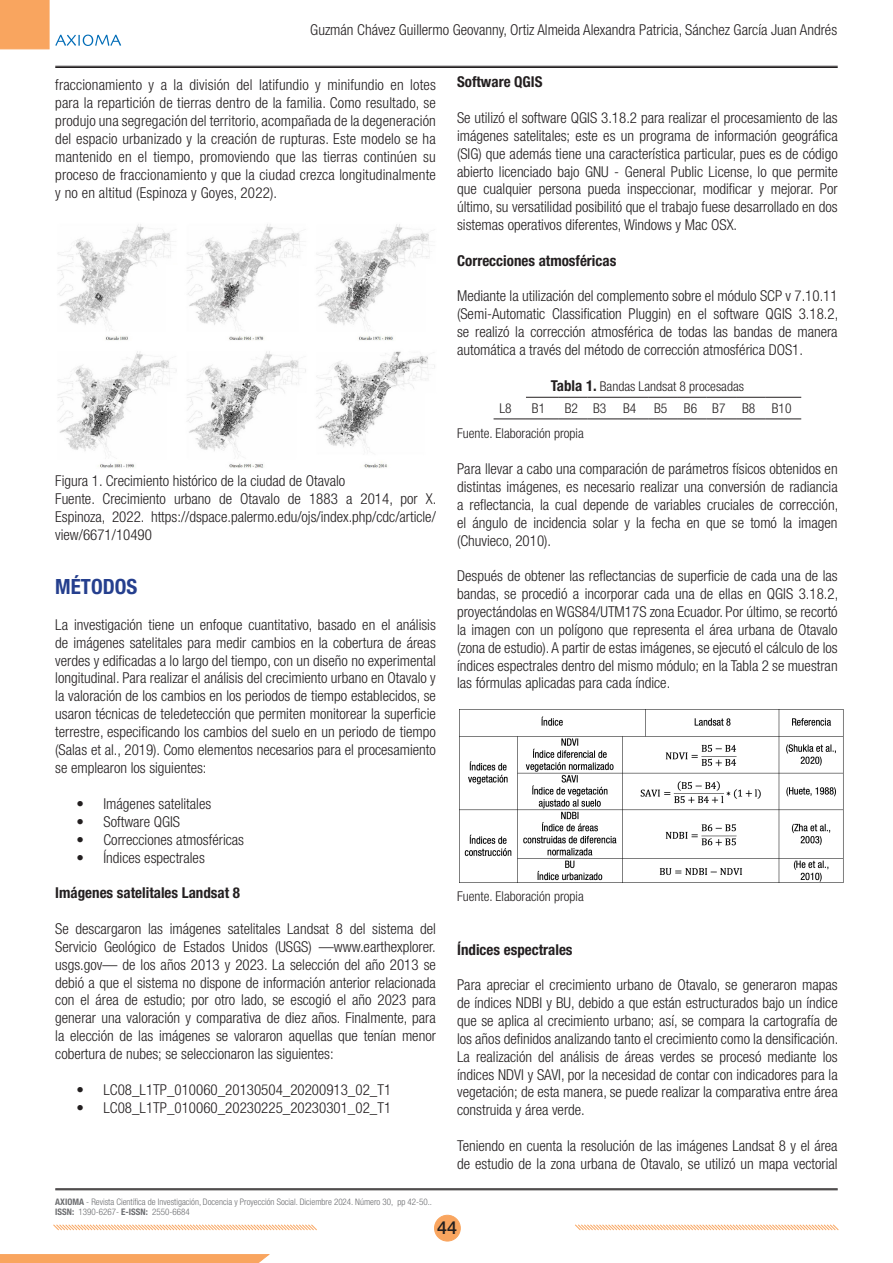
<style>
.page{position:relative;width:893px;height:1263px;background:#fff}
.page>*{position:absolute;margin:0;border:0;box-sizing:border-box;transform-origin:0 0}
.CONTENIDO{font:700 condensed 21px "Helvetica Neue LT Std";color:#253f8e}
.t1{font:500 18px "Helvetica Neue LT Std";color:#231f20}
.CONTENIDO-2{font:300 condensed 15px/17.9px "Helvetica Neue LT Std";color:#231f20;text-align:justify}
.TITULOS_DE_TABLAS_O_FIGURAS{font:300 condensed 15px/18px "Helvetica Neue LT Std";color:#231f20;text-align:justify}
.CONTENIDO-3{font:700 condensed 15px "Helvetica Neue LT Std";color:#231f20}
.TITULOS_DE_TABLAS_O_FIGURAS-2{font:300 condensed 13.5px "Helvetica Neue LT Std";color:#231f20}
.CONTENIDO-4{font:300 condensed 13.5px "Helvetica Neue LT Std";color:#231f20}
.t2{font:300 condensed 9px/10.8px "Helvetica Neue LT Std";color:#6c6d70}
.s1{font-weight:700}
.s2{font-weight:700;font-size:15px}
</style>
<div class="page">
<div style="left:434px;top:1215px;width:26px;height:26px;background:#f9a55f;border-radius:50%"></div>
<div style="left:434px;top:1215px;width:27px;height:26px;border:1px solid #f9a55f;border-radius:50%"></div>
<div style="left:0;top:1254px;width:270px;height:9px;background:#f9a55f"></div>
<div style="left:0;top:0;width:49px;height:49px;background:#f9a55f"></div>
<svg style="left:53px;top:1224px;width:786px;height:7px"></svg>
<svg style="left:55px;top:35px;width:66px;height:11px"></svg>
<hr style="left:55px;top:66px;width:783px;height:1px;background:#231f20">
<hr style="left:55px;top:67px;width:783px;height:1px;background:#231f20">
<hr style="left:55px;top:1188px;width:783px;height:1px;background:#231f20">
<hr style="left:55px;top:1189px;width:783px;height:1px;background:#231f20">
<img style="left:58px;top:224px;width:377px;height:244px">
<hr style="left:526px;top:397px;width:33px;height:1px;background:#231f20">
<svg style="left:559px;top:397px;width:28px;height:1px"></svg>
<hr style="left:587px;top:397px;width:30px;height:1px;background:#231f20">
<hr style="left:617px;top:397px;width:31px;height:1px;background:#231f20">
<hr style="left:648px;top:397px;width:30px;height:1px;background:#231f20">
<svg style="left:678px;top:397px;width:28px;height:1px"></svg>
<hr style="left:706px;top:397px;width:30px;height:1px;background:#231f20">
<hr style="left:736px;top:397px;width:30px;height:1px;background:#231f20">
<hr style="left:766px;top:397px;width:35px;height:1px;background:#231f20">
<hr style="left:494px;top:418px;width:32px;height:1px;background:#231f20">
<hr style="left:526px;top:418px;width:33px;height:1px;background:#231f20">
<svg style="left:559px;top:418px;width:28px;height:1px"></svg>
<hr style="left:587px;top:418px;width:30px;height:1px;background:#231f20">
<hr style="left:617px;top:418px;width:31px;height:1px;background:#231f20">
<hr style="left:648px;top:418px;width:30px;height:1px;background:#231f20">
<svg style="left:678px;top:418px;width:28px;height:1px"></svg>
<hr style="left:706px;top:418px;width:30px;height:1px;background:#231f20">
<hr style="left:736px;top:418px;width:30px;height:1px;background:#231f20">
<hr style="left:766px;top:418px;width:35px;height:1px;background:#231f20">
<img style="left:459px;top:709px;width:385px;height:174px">
<p class="CONTENIDO-2" style="left:310px;top:21px;width:528px">Guzmán Chávez Guillermo Geovanny, Ortiz Almeida Alexandra Patricia, Sánchez García Juan Andrés</p>
<p class="CONTENIDO-2" style="left:55px;top:76px;width:382px">fraccionamiento y a la división del latifundio y minifundio en lotes para la repartición de tierras dentro de la familia. Como resultado, se produjo una segregación del territorio, acompañada de la degeneración del espacio urbanizado y la creación de rupturas. Este modelo se ha mantenido en el tiempo, promoviendo que las tierras continúen su proceso de fraccionamiento y que la ciudad crezca longitudinalmente y no en altitud (Espinoza y Goyes, 2022).</p>
<p class="TITULOS_DE_TABLAS_O_FIGURAS" style="left:55px;top:472px;width:291px">Figura 1. Crecimiento histórico de la ciudad de Otavalo</p>
<p class="TITULOS_DE_TABLAS_O_FIGURAS" style="left:55px;top:490px;width:383px">Fuente. Crecimiento urbano de Otavalo de 1883 a 2014, por X.<br>Espinoza, 2022. https://dspace.palermo.edu/ojs/index.php/cdc/article/ view/6671/10490</p>
<p class="CONTENIDO" style="left:55px;top:574px;width:84px">MÉTODOS</p>
<p class="CONTENIDO-2" style="left:55px;top:616px;width:382px">La investigación tiene un enfoque cuantitativo, basado en el análisis de imágenes satelitales para medir cambios en la cobertura de áreas verdes y edificadas a lo largo del tiempo, con un diseño no experimental longitudinal. Para realizar el análisis del crecimiento urbano en Otavalo y la valoración de los cambios en los periodos de tiempo establecidos, se usaron técnicas de teledetección que permiten monitorear la superficie terrestre, especificando los cambios del suelo en un periodo de tiempo (Salas et al., 2019). Como elementos necesarios para el procesamiento se emplearon los siguientes:</p>
<p class="CONTENIDO-2" style="left:77px;top:794px;width:136px">• Imágenes satelitales</p>
<p class="CONTENIDO-2" style="left:77px;top:812px;width:105px">• Software QGIS</p>
<p class="CONTENIDO-2" style="left:77px;top:830px;width:169px">• Correcciones atmosféricas</p>
<p class="CONTENIDO-2" style="left:77px;top:848px;width:130px">• Índices espectrales</p>
<p class="CONTENIDO-3" style="left:55px;top:884px;width:186px">Imágenes satelitales Landsat 8</p>
<p class="CONTENIDO-2" style="left:55px;top:920px;width:382px">Se descargaron las imágenes satelitales Landsat 8 del sistema del Servicio Geológico de Estados Unidos (USGS) —www.earthexplorer. usgs.gov— de los años 2013 y 2023. La selección del año 2013 se debió a que el sistema no dispone de información anterior relacionada con el área de estudio; por otro lado, se escogió el año 2023 para generar una valoración y comparativa de diez años. Finalmente, para la elección de las imágenes se valoraron aquellas que tenían menor cobertura de nubes; se seleccionaron las siguientes:</p>
<p class="CONTENIDO-2" style="left:77px;top:1080px;width:316px">• LC08_L1TP_010060_20130504_20200913_02_T1</p>
<p class="CONTENIDO-2" style="left:77px;top:1098px;width:316px">• LC08_L1TP_010060_20230225_20230301_02_T1</p>
<p class="t2" style="left:55px;top:1196px;width:378px"><span class="s1">AXIOMA</span> - Revista Científica de Investigación, Docencia y Proyección Social. Diciembre 2024. Número 30, pp 42-50..<br><span class="s1">ISSN:</span> 1390-6267- <span class="s1">E-ISSN:</span> 2550-6684</p>
<p class="CONTENIDO-3" style="left:457px;top:73px;width:87px">Software QGIS</p>
<p class="CONTENIDO-2" style="left:457px;top:109px;width:382px">Se utilizó el software QGIS 3.18.2 para realizar el procesamiento de las imágenes satelitales; este es un programa de información geográfica (SIG) que además tiene una característica particular, pues es de código abierto licenciado bajo GNU - General Public License, lo que permite que cualquier persona pueda inspeccionar, modificar y mejorar. Por último, su versatilidad posibilitó que el trabajo fuese desarrollado en dos sistemas operativos diferentes, Windows y Mac OSX.</p>
<p class="CONTENIDO-3" style="left:457px;top:251px;width:161px">Correcciones atmosféricas</p>
<p class="CONTENIDO-2" style="left:457px;top:287px;width:383px">Mediante la utilización del complemento sobre el módulo SCP v 7.10.11 (Semi-Automatic Classification Pluggin) en el software QGIS 3.18.2, se realizó la corrección atmosférica de todas las bandas de manera automática a través del método de corrección atmosférica DOS1.</p>
<p class="TITULOS_DE_TABLAS_O_FIGURAS-2" style="left:551px;top:378px;width:195px"><span class="s2">Tabla 1.</span> Bandas Landsat 8 procesadas</p>
<p class="CONTENIDO-4" style="left:500px;top:400px;width:14px">L8</p>
<p class="CONTENIDO-4" style="left:532px;top:400px;width:15px">B1</p>
<p class="CONTENIDO-4" style="left:565px;top:400px;width:15px">B2</p>
<p class="CONTENIDO-4" style="left:593px;top:400px;width:15px">B3</p>
<p class="CONTENIDO-4" style="left:623px;top:400px;width:15px">B4</p>
<p class="CONTENIDO-4" style="left:654px;top:400px;width:15px">B5</p>
<p class="CONTENIDO-4" style="left:684px;top:400px;width:15px">B6</p>
<p class="CONTENIDO-4" style="left:712px;top:400px;width:15px">B7</p>
<p class="CONTENIDO-4" style="left:742px;top:400px;width:15px">B8</p>
<p class="CONTENIDO-4" style="left:772px;top:400px;width:21px">B10</p>
<p class="TITULOS_DE_TABLAS_O_FIGURAS-2" style="left:457px;top:426px;width:128px">Fuente. Elaboración propia</p>
<p class="CONTENIDO-2" style="left:457px;top:460px;width:383px">Para llevar a cabo una comparación de parámetros físicos obtenidos en distintas imágenes, es necesario realizar una conversión de radiancia a reflectancia, la cual depende de variables cruciales de corrección, el ángulo de incidencia solar y la fecha en que se tomó la imagen (Chuvieco, 2010).</p>
<p class="CONTENIDO-2" style="left:457px;top:567px;width:383px">Después de obtener las reflectancias de superficie de cada una de las bandas, se procedió a incorporar cada una de ellas en QGIS 3.18.2, proyectándolas en WGS84/UTM17S zona Ecuador. Por último, se recortó la imagen con un polígono que representa el área urbana de Otavalo (zona de estudio). A partir de estas imágenes, se ejecutó el cálculo de los índices espectrales dentro del mismo módulo; en la Tabla 2 se muestran las fórmulas aplicadas para cada índice.</p>
<p class="TITULOS_DE_TABLAS_O_FIGURAS-2" style="left:457px;top:888px;width:128px">Fuente. Elaboración propia</p>
<p class="CONTENIDO-3" style="left:457px;top:940px;width:117px">Índices espectrales</p>
<p class="CONTENIDO-2" style="left:457px;top:976px;width:383px">Para apreciar el crecimiento urbano de Otavalo, se generaron mapas de índices NDBI y BU, debido a que están estructurados bajo un índice que se aplica al crecimiento urbano; así, se compara la cartografía de los años definidos analizando tanto el crecimiento como la densificación.<br>La realización del análisis de áreas verdes se procesó mediante los índices NDVI y SAVI, por la necesidad de contar con indicadores para la vegetación; de esta manera, se puede realizar la comparativa entre área construida y área verde.</p>
<p class="CONTENIDO-2" style="left:457px;top:1136px;width:382px">Teniendo en cuenta la resolución de las imágenes Landsat 8 y el área de estudio de la zona urbana de Otavalo, se utilizó un mapa vectorial</p>
<p class="t1" style="left:437px;top:1217px;width:22px">44</p>
</div>
